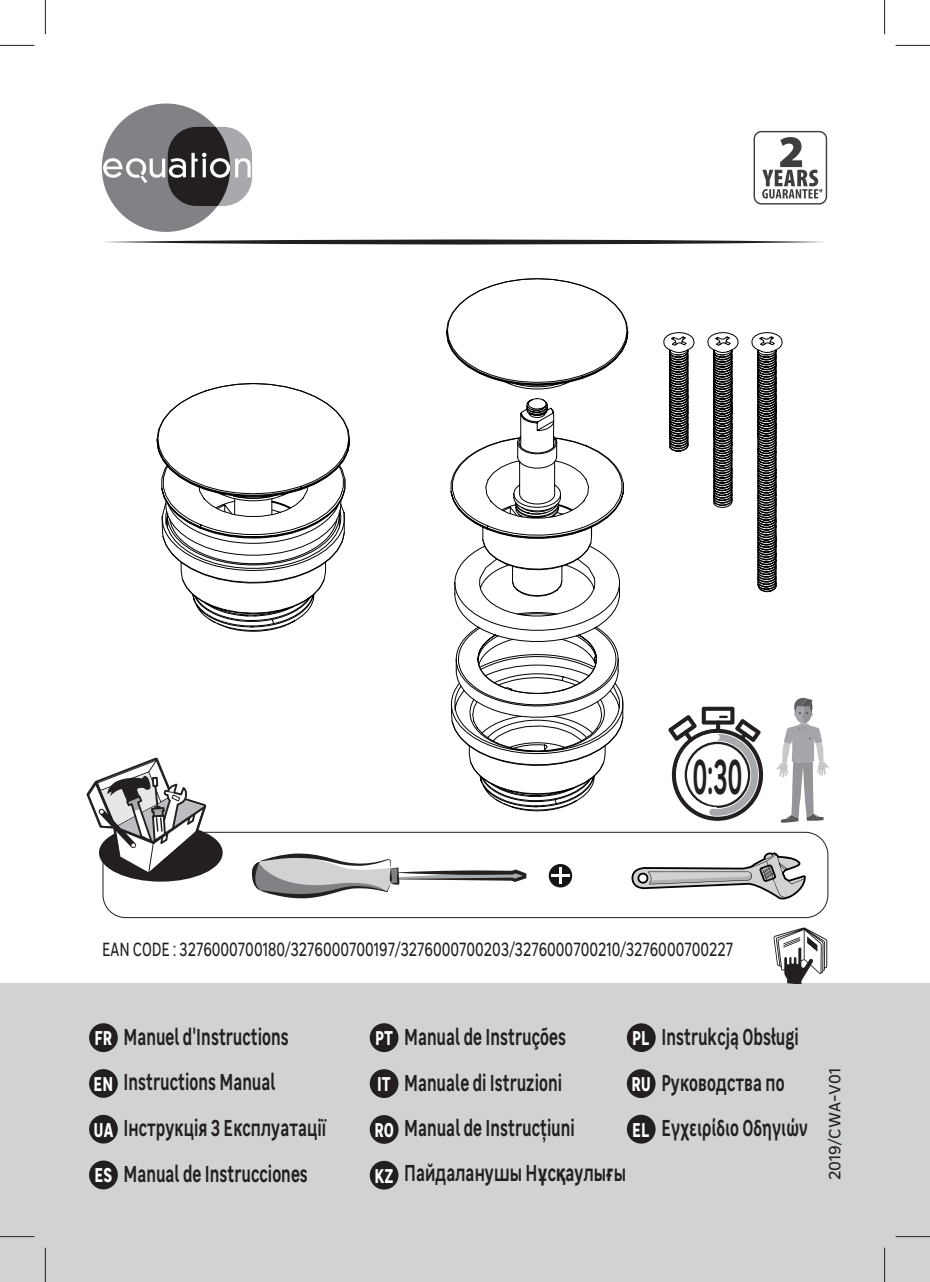
<style>
.page{position:relative;width:930px;height:1282px;background:#fff}
.page>*{position:absolute;margin:0;border:0;box-sizing:border-box;transform-origin:0 0}
.t1{font:600 48.8px "Leroy Merlin Sans";color:#231f20;scale:.5 1}
.t2{font:600 23.2px/46px "Leroy Merlin Sans";color:#231f20;scale:.7 1}
.t3{font:19.2px "Leroy Merlin Sans";color:#231f20;scale:.75 1}
.t4{font:16.4px "Leroy Merlin Sans";color:#231f20}
.s1{font-weight:700;font-size:20px;color:#fff}
.s2{font-weight:700}
</style>
<div class="page">
<div style="left:0;top:983px;width:930px;height:298px;background:#d1d2d4"></div>
<div style="left:103px;top:831px;width:725px;height:87px;border:1px solid #231f20;border-radius:23px"></div>
<div style="left:99px;top:823px;width:124px;height:58px;background:#231f20;border-radius:50%"></div>
<svg style="left:86px;top:757px;width:122px;height:117px"></svg>
<svg style="left:668px;top:706px;width:95px;height:114px"></svg>
<svg style="left:776px;top:698px;width:53px;height:124px"></svg>
<svg style="left:105px;top:239px;width:719px;height:5px"></svg>
<div style="left:102px;top:103px;width:128px;height:129px;background:#808285;border-radius:50%"></div>
<svg style="left:103px;top:127px;width:148px;height:79px"></svg>
<div style="left:753px;top:131px;width:74px;height:73px;border:1px solid #3e3e3f;border-radius:7px"></div>
<svg style="left:762px;top:137px;width:60px;height:61px"></svg>
<svg style="left:773px;top:927px;width:54px;height:56px"></svg>
<svg style="left:631px;top:852px;width:175px;height:47px"></svg>
<svg style="left:251px;top:853px;width:275px;height:46px"></svg>
<div style="left:549px;top:864px;width:23px;height:23px;background:#181519;border-radius:50%"></div>
<svg style="left:551px;top:874px;width:19px;height:2px"></svg>
<hr style="left:559px;top:867px;width:3px;height:17px;background:#fff">
<svg style="left:751px;top:332px;width:32px;height:260px"></svg>
<svg style="left:707px;top:332px;width:32px;height:176px"></svg>
<svg style="left:663px;top:332px;width:31px;height:120px"></svg>
<div style="left:89px;top:1023px;width:29px;height:29px;background:#231f20;border-radius:50%"></div>
<div style="left:89px;top:1160px;width:29px;height:29px;background:#231f20;border-radius:50%"></div>
<div style="left:370px;top:1023px;width:28px;height:29px;background:#231f20;border-radius:50%"></div>
<div style="left:370px;top:1069px;width:28px;height:28px;background:#231f20;border-radius:50%"></div>
<div style="left:627px;top:1023px;width:29px;height:28px;background:#231f20;border-radius:50%"></div>
<div style="left:370px;top:1114px;width:28px;height:29px;background:#231f20;border-radius:50%"></div>
<div style="left:627px;top:1069px;width:28px;height:28px;background:#231f20;border-radius:50%"></div>
<div style="left:627px;top:1114px;width:28px;height:29px;background:#231f20;border-radius:50%"></div>
<div style="left:370px;top:1160px;width:28px;height:29px;background:#231f20;border-radius:50%"></div>
<div style="left:89px;top:1114px;width:29px;height:29px;background:#231f20;border-radius:50%"></div>
<div style="left:89px;top:1069px;width:29px;height:28px;background:#231f20;border-radius:50%"></div>
<svg style="left:156px;top:383px;width:194px;height:249px"></svg>
<svg style="left:446px;top:278px;width:182px;height:111px"></svg>
<svg style="left:450px;top:398px;width:174px;height:413px"></svg>
<hr style="left:45px;top:0;width:1px;height:34px;background:#231f20">
<hr style="left:884px;top:0;width:1px;height:34px;background:#231f20">
<hr style="left:45px;top:1247px;width:1px;height:34px;background:#231f20">
<hr style="left:884px;top:1247px;width:1px;height:34px;background:#231f20">
<hr style="left:0;top:45px;width:34px;height:1px;background:#231f20">
<hr style="left:0;top:1235px;width:34px;height:2px;background:#231f20">
<hr style="left:895px;top:45px;width:35px;height:1px;background:#231f20">
<hr style="left:895px;top:1235px;width:35px;height:2px;background:#231f20">
<h1 class="t1" style="left:692px;top:737px;width:102px">0:30</h1>
<p class="t3" style="left:102px;top:933px;width:843px">EAN CODE : 3276000700180/3276000700197/3276000700203/3276000700210/3276000700227</p>
<p class="t2" style="left:95px;top:1011px;width:279px"><span class="s1">FR</span> Manuel d'Instructions</p>
<p class="t2" style="left:93px;top:1057px;width:262px"><span class="s1">EN</span> Instructions Manual</p>
<p class="t2" style="left:93px;top:1102px;width:334px"><span class="s1">UA</span> Інструкція З Експлуатації</p>
<p class="t2" style="left:95px;top:1148px;width:306px"><span class="s1">ES</span> Manual de Instrucciones</p>
<p class="t2" style="left:375px;top:1011px;width:274px"><span class="s1">PT</span> Manual de Instruções<br><span class="s1">IT</span> Manuale di Istruzioni</p>
<p class="t2" style="left:632px;top:1011px;width:239px"><span class="s1">PL</span> Instrukcją Obsługi</p>
<p class="t2" style="left:374px;top:1103px;width:288px"><span class="s1">RO</span> Manual de Instrucțiuni</p>
<p class="t2" style="left:631px;top:1057px;width:253px"><span class="s1">RU</span> Руководства по<br><span class="s1">EL</span> Εγχειρίδιο Οδηγιών</p>
<p class="t2" style="left:374px;top:1147px;width:361px"><sub>KZ</sub> Пайдаланушы Н<span class="s2">ұ</span>с<span class="s2">қ</span>аулы<span class="s2">ғ</span>ы</p>
<p class="t4" style="left:822px;top:1179px;width:113px;rotate:-90deg">2019/CWA-V01</p>
</div>
